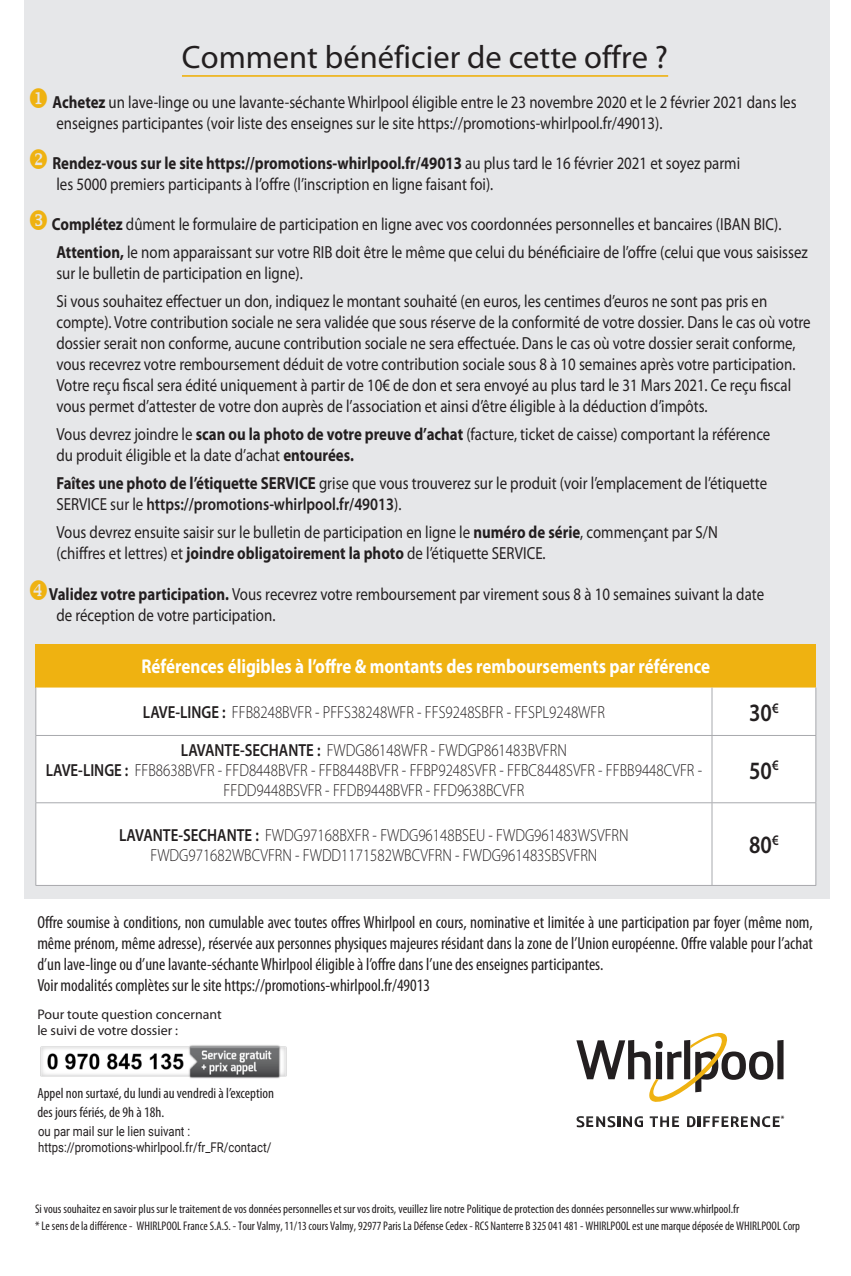
<style>
.page{position:relative;width:851px;height:1276px;background:#fff}
.page>*{position:absolute;margin:0;border:0;box-sizing:border-box;transform-origin:0 0}
.t1{font:32.5px "Myriad Pro";color:#231f20}
.t2{font:600 25px "Myriad Pro";color:#231f20;scale:.85 1}
.t3{font:700 20px "Myriad Pro";color:#fff;scale:.85 1}
.t4{font:17.5px/21px "Myriad Pro";color:#231f20;scale:.85 1}
.t5{font:condensed 17.5px/21px "Myriad Pro";color:#231f20;text-align:justify}
.t6{font:300 17.5px/20px "Myriad Pro";color:#231f20;text-align:center;scale:.85 1}
.t7{font:condensed 14.75px "Myriad Pro";color:#231f20}
.t8{font:14px "Myriad Pro";color:#231f20}
.t9{font:13.25px "Roboto";color:#231f20;scale:.85 1}
.t10{font:condensed 12.5px "Myriad Pro";color:#231f20}
.t11{font:700 8px "Myriad Pro";color:#231f20}
.s1{color:#efb211}
.s2{font-weight:700}
.s3{font-weight:600}
</style>
<div class="page">
<div style="left:24px;top:0;width:805px;height:898px;background:#e6e7e9"></div>
<svg style="left:687px;top:1116px;width:92px;height:11px"></svg>
<svg style="left:649px;top:1116px;width:30px;height:11px"></svg>
<svg style="left:576px;top:1116px;width:67px;height:11px"></svg>
<div style="left:777px;top:1040px;width:6px;height:39px;background:#231f20"></div>
<svg style="left:576px;top:1033px;width:197px;height:69px"></svg>
<img style="left:40px;top:1045px;width:247px;height:34px">
<div style="left:36px;top:644px;width:779px;height:43px;background:#efb211"></div>
<div style="left:36px;top:687px;width:779px;height:198px;background:#fff"></div>
<hr style="left:35px;top:687px;width:1px;height:48px;background:#a8a9ad">
<hr style="left:711px;top:687px;width:1px;height:48px;background:#a8a9ad">
<hr style="left:815px;top:687px;width:1px;height:48px;background:#a8a9ad">
<hr style="left:711px;top:736px;width:1px;height:66px;background:#a8a9ad">
<hr style="left:711px;top:803px;width:1px;height:82px;background:#a8a9ad">
<hr style="left:35px;top:735px;width:676px;height:1px;background:#a8a9ad">
<hr style="left:35px;top:736px;width:1px;height:66px;background:#a8a9ad">
<hr style="left:711px;top:735px;width:105px;height:1px;background:#a8a9ad">
<hr style="left:815px;top:736px;width:1px;height:66px;background:#a8a9ad">
<hr style="left:35px;top:802px;width:676px;height:1px;background:#a8a9ad">
<hr style="left:35px;top:803px;width:1px;height:82px;background:#a8a9ad">
<hr style="left:711px;top:802px;width:105px;height:1px;background:#a8a9ad">
<hr style="left:815px;top:803px;width:1px;height:82px;background:#a8a9ad">
<hr style="left:35px;top:885px;width:676px;height:1px;background:#a8a9ad">
<hr style="left:711px;top:885px;width:105px;height:1px;background:#a8a9ad">
<hr style="left:182px;top:75px;width:486px;height:2px;background:#efb211">
<p class="t1" style="left:182px;top:37px;width:487px">Comment bénéficier de cette offre ?</p>
<p class="t4" style="left:56px;top:91px;width:872px;text-indent:-28px"><span class="s1">◆</span> <span class="s2">Achetez</span> un lave-linge ou une lavante-séchante Whirlpool éligible entre le 23 novembre 2020 et le 2 février 2021 dans les enseignes participantes (voir liste des enseignes sur le site https://promotions-whirlpool.fr/49013).</p>
<p class="t4" style="left:56px;top:152px;width:805px;text-indent:-28px"><span class="s1">❖</span> <span class="s2">Rendez-vous sur le site https://promotions-whirlpool.fr/49013</span> au plus tard le 16 février 2021 et soyez parmi les 5000 premiers participants à l’offre (l’inscription en ligne faisant foi).</p>
<p class="t4" style="left:52px;top:213px;width:859px"><span class="s2">Complétez</span> dûment le formulaire de participation en ligne avec vos coordonnées personnelles et bancaires (IBAN BIC).</p>
<p class="t4" style="left:56px;top:241px;width:885px"><span class="s2">Attention,</span> le nom apparaissant sur votre RIB doit être le même que celui du bénéficiaire de l’offre (celui que vous saisissez sur le bulletin de participation en ligne).</p>
<p class="t4" style="left:56px;top:290px;width:888px">Si vous souhaitez effectuer un don, indiquez le montant souhaité (en euros, les centimes d’euros ne sont pas pris en compte). Votre contribution sociale ne sera validée que sous réserve de la conformité de votre dossier. Dans le cas où votre dossier serait non conforme, aucune contribution sociale ne sera effectuée. Dans le cas où votre dossier serait conforme, vous recevrez votre remboursement déduit de votre contribution sociale sous 8 à 10 semaines après votre participation.<br>Votre reçu fiscal sera édité uniquement à partir de 10€ de don et sera envoyé au plus tard le 31 Mars 2021. Ce reçu fiscal vous permet d’attester de votre don auprès de l’association et ainsi d’être éligible à la déduction d’impôts.</p>
<p class="t4" style="left:56px;top:423px;width:841px">Vous devrez joindre le <span class="s2">scan ou la photo de votre preuve d’achat</span> (facture, ticket de caisse) comportant la référence du produit éligible et la date d’achat <span class="s2">entourées.</span></p>
<p class="t4" style="left:56px;top:473px;width:837px"><span class="s2">Faîtes une photo de l’étiquette SERVICE</span> grise que vous trouverez sur le produit (voir l’emplacement de l’étiquette<br>SERVICE sur le <span class="s3">https://promotions-whirlpool.fr/49013</span>).</p>
<p class="t4" style="left:56px;top:522px;width:779px">Vous devrez ensuite saisir sur le bulletin de participation en ligne le <span class="s2">numéro de série</span>, commençant par S/N (chiffres et lettres) et <span class="s2">joindre obligatoirement la photo</span> de l’étiquette SERVICE.</p>
<p class="t4" style="left:56px;top:583px;width:834px;text-indent:-8px"><span class="s2">Validez votre participation.</span> Vous recevrez votre remboursement par virement sous 8 à 10 semaines suivant la date de réception de votre participation.</p>
<p class="t3" style="left:141px;top:653px;width:670px">Références éligibles à l’offre &amp; montants des remboursements par référence</p>
<p class="t6" style="left:143px;top:702px;width:545px"><span class="s3">LAVE-LINGE :</span> FFB8248BVFR - PFFS38248WFR - FFS9248SBFR - FFSPL9248WFR</p>
<p class="t2" style="left:749px;top:696px;width:36px">30<sup>€</sup></p>
<p class="t6" style="left:46px;top:739px;width:773px"><span class="s3">LAVANTE-SECHANTE :</span> FWDG86148WFR - FWDGP861483BVFRN<br><span class="s3">LAVE-LINGE :</span> FFB8638BVFR - FFD8448BVFR - FFB8448BVFR - FFBP9248SVFR - FFBC8448SVFR - FFBB9448CVFR -<br>FFDD9448BSVFR - FFDB9448BVFR - FFD9638BCVFR</p>
<p class="t2" style="left:749px;top:754px;width:36px">50<sup>€</sup></p>
<p class="t6" style="left:119px;top:824px;width:600px"><span class="s3">LAVANTE-SECHANTE :</span> FWDG97168BXFR - FWDG96148BSEU - FWDG961483WSVFRN<br>FWDG971682WBCVFRN - FWDD1171582WBCVFRN - FWDG961483SBSVFRN</p>
<p class="t2" style="left:749px;top:829px;width:36px">80<sup>€</sup></p>
<p class="t5" style="left:37px;top:912px;width:777px">Offre soumise à conditions, non cumulable avec toutes offres Whirlpool en cours, nominative et limitée à une participation par foyer (même nom, même prénom, même adresse), réservée aux personnes physiques majeures résidant dans la zone de l’Union européenne. Offre valable pour l’achat d’un lave-linge ou d’une lavante-séchante Whirlpool éligible à l’offre dans l’une des enseignes participantes.</p>
<p class="t5" style="left:37px;top:975px;width:394px">Voir modalités complètes sur le site https://promotions-whirlpool.fr/49013</p>
<p class="t8" style="left:37px;top:1005px;width:186px">Pour toute question concernant</p>
<p class="t8" style="left:37px;top:1021px;width:142px">le suivi de votre dossier :</p>
<p class="t7" style="left:37px;top:1084px;width:238px">Appel non surtaxé, du lundi au vendredi à l’exception</p>
<p class="t7" style="left:37px;top:1103px;width:128px">des jours fériés, de 9h à 18h.</p>
<p class="t9" style="left:38px;top:1122px;width:180px">ou par mail sur le lien suivant :</p>
<p class="t9" style="left:38px;top:1137px;width:276px">https://promotions-whirlpool.fr/fr_FR/contact/</p>
<p class="t10" style="left:35px;top:1201px;width:705px">Si vous souhaitez en savoir plus sur le traitement de vos données personnelles et sur vos droits, veuillez lire notre Politique de protection des données personnelles sur www.whirlpool.fr</p>
<p class="t11" style="left:780px;top:1113px;width:5px">*</p>
<p class="t10" style="left:35px;top:1218px;width:766px">* Le sens de la différence - WHIRLPOOL France S.A.S. - Tour Valmy, 11/13 cours Valmy, 92977 Paris La Défense Cedex - RCS Nanterre B 325 041 481 - WHIRLPOOL est une marque déposée de WHIRLPOOL Corp</p>
</div>
